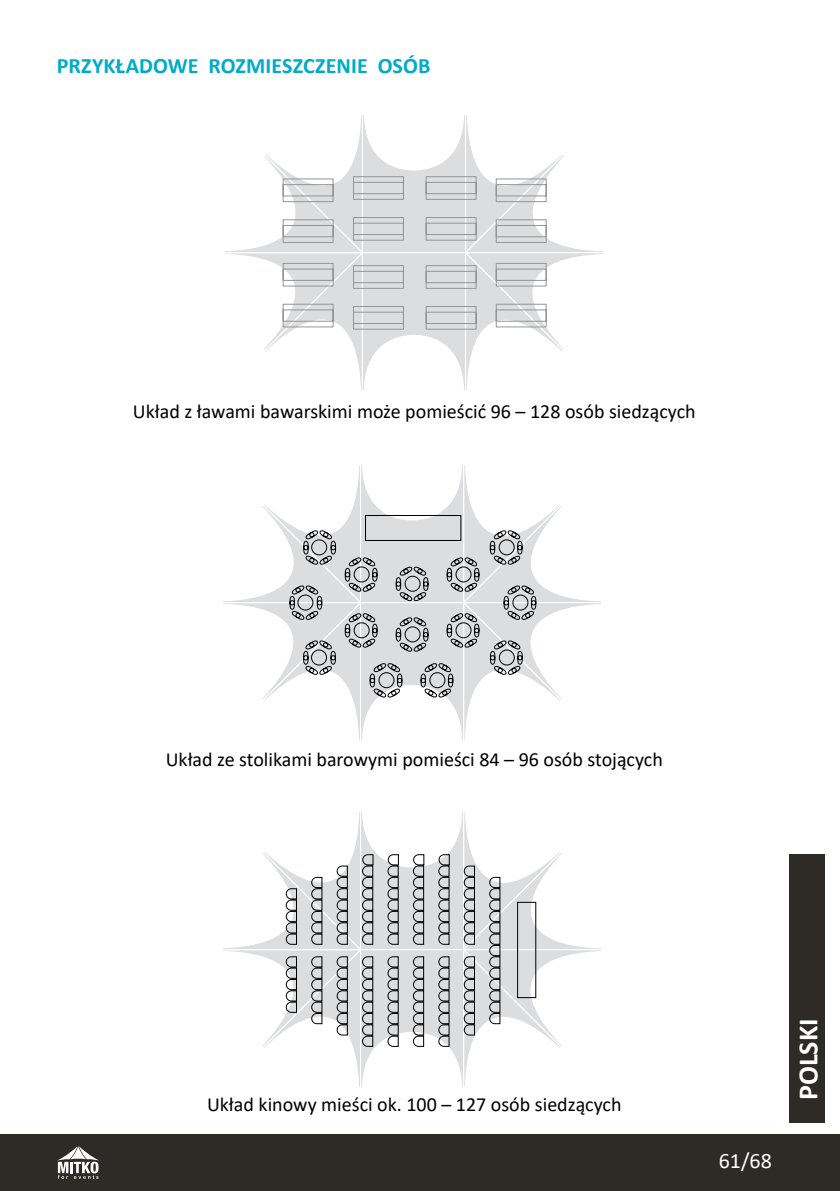
<style>
.page{position:relative;width:840px;height:1191px;background:#fff}
.page>*{position:absolute;margin:0;border:0;box-sizing:border-box;transform-origin:0 0}
.t1{font:700 28px "Calibri";color:#fff}
.t2{font:700 22px "Calibri";letter-spacing:.005em;color:#00abc7}
.t3{font:22px "Calibri";color:#fff}
.t4{font:20px "Calibri";color:#000}
</style>
<div class="page">
<div style="left:0;top:1134px;width:839px;height:57px;background:#2e2a26"></div>
<div style="left:788px;top:854px;width:36px;height:269px;background:#2e2a26"></div>
<svg style="left:57px;top:1146px;width:42px;height:32px"></svg>
<svg style="left:223px;top:812px;width:378px;height:275px"></svg>
<svg style="left:285px;top:854px;width:251px;height:193px"></svg>
<svg style="left:225px;top:115px;width:378px;height:275px"></svg>
<svg style="left:282px;top:176px;width:264px;height:154px;background:#d8d9da"></svg>
<svg style="left:223px;top:465px;width:379px;height:275px"></svg>
<svg style="left:289px;top:515px;width:247px;height:183px;background:#cccdce"></svg>
<p class="t2" style="left:57px;top:50px;width:375px">PRZYKŁADOWE ROZMIESZCZENIE OSÓB</p>
<p class="t4" style="left:133px;top:397px;width:564px">Układ z ławami bawarskimi może pomieścić 96 – 128 osób siedzących</p>
<p class="t4" style="left:166px;top:745px;width:498px">Układ ze stolikami barowymi pomieści 84 – 96 osób stojących</p>
<p class="t4" style="left:207px;top:1091px;width:416px">Układ kinowy mieści ok. 100 – 127 osób siedzących</p>
<p class="t3" style="left:718px;top:1145px;width:55px">61/68</p>
<h1 class="t1" style="left:787px;top:1100px;width:83px;rotate:-90deg">POLSKI</h1>
</div>
